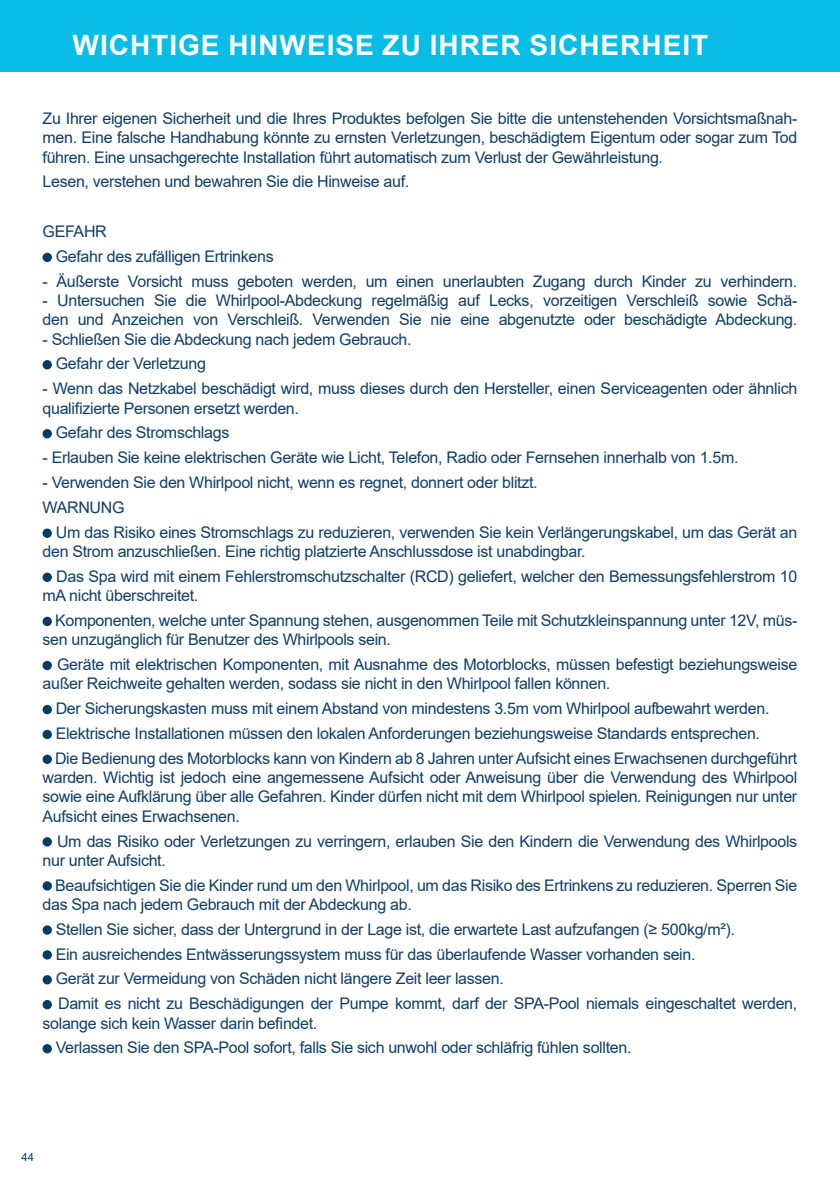
<style>
.page{position:relative;width:840px;height:1191px;background:#fff}
.page>*{position:absolute;margin:0;border:0;box-sizing:border-box;transform-origin:0 0}
.Titre_niv__1{font:700 28px "Arial";letter-spacing:.035em;color:#fff}
.t1{font:16px/19.2px "Arial";letter-spacing:-.02em;color:#0f3e69}
.t2{font:11.2px "Arial";color:#003c66}
</style>
<div class="page">
<div style="left:0;top:0;width:839px;height:72px;background:#0abde7"></div>
<div style="left:43px;top:253px;width:9px;height:9px;background:#003c66;border-radius:50%"></div>
<div style="left:43px;top:360px;width:9px;height:9px;background:#003c66;border-radius:50%"></div>
<div style="left:43px;top:429px;width:9px;height:9px;background:#003c66;border-radius:50%"></div>
<div style="left:43px;top:528px;width:9px;height:10px;background:#003c66;border-radius:50%"></div>
<div style="left:43px;top:572px;width:9px;height:10px;background:#003c66;border-radius:50%"></div>
<div style="left:43px;top:617px;width:9px;height:9px;background:#003c66;border-radius:50%"></div>
<div style="left:43px;top:661px;width:9px;height:9px;background:#003c66;border-radius:50%"></div>
<div style="left:43px;top:705px;width:9px;height:9px;background:#003c66;border-radius:50%"></div>
<div style="left:43px;top:730px;width:9px;height:9px;background:#003c66;border-radius:50%"></div>
<div style="left:43px;top:754px;width:9px;height:10px;background:#003c66;border-radius:50%"></div>
<div style="left:43px;top:837px;width:9px;height:9px;background:#003c66;border-radius:50%"></div>
<div style="left:43px;top:881px;width:9px;height:9px;background:#003c66;border-radius:50%"></div>
<div style="left:43px;top:925px;width:9px;height:9px;background:#003c66;border-radius:50%"></div>
<div style="left:43px;top:950px;width:9px;height:9px;background:#003c66;border-radius:50%"></div>
<div style="left:43px;top:975px;width:9px;height:9px;background:#003c66;border-radius:50%"></div>
<div style="left:43px;top:1000px;width:9px;height:9px;background:#003c66;border-radius:50%"></div>
<div style="left:43px;top:1044px;width:9px;height:9px;background:#003c66;border-radius:50%"></div>
<p class="Titre_niv__1" style="left:72px;top:25px;width:636px">WICHTIGE HINWEISE ZU IHRER SICHERHEIT</p>
<p class="t1" style="left:43px;top:109px;width:756px;text-align:justify">Zu Ihrer eigenen Sicherheit und die Ihres Produktes befolgen Sie bitte die untenstehenden Vorsichtsmaßnah&shy;men. Eine falsche Handhabung könnte zu ernsten Verletzungen, beschädigtem Eigentum oder sogar zum Tod führen. Eine unsachgerechte Installation führt automatisch zum Verlust der Gewährleistung.</p>
<p class="t1" style="left:43px;top:172px;width:368px">Lesen, verstehen und bewahren Sie die Hinweise auf.</p>
<p class="t1" style="left:43px;top:222px;width:66px">GEFAHR</p>
<p class="t1" style="left:56px;top:247px;width:219px">Gefahr des zufälligen Ertrinkens</p>
<p class="t1" style="left:43px;top:272px;width:755px">- Äußerste Vorsicht muss geboten werden, um einen unerlaubten Zugang durch Kinder zu verhindern.</p>
<p class="t1" style="left:43px;top:291px;width:756px">- Untersuchen Sie die Whirlpool-Abdeckung regelmäßig auf Lecks, vorzeitigen Verschleiß sowie Schä&shy;den und Anzeichen von Verschleiß. Verwenden Sie nie eine abgenutzte oder beschädigte Abdeckung.</p>
<p class="t1" style="left:43px;top:329px;width:370px">- Schließen Sie die Abdeckung nach jedem Gebrauch.</p>
<p class="t1" style="left:56px;top:354px;width:152px">Gefahr der Verletzung</p>
<p class="t1" style="left:43px;top:379px;width:755px">- Wenn das Netzkabel beschädigt wird, muss dieses durch den Hersteller, einen Serviceagenten oder ähnlich qualifizierte Personen ersetzt werden.</p>
<p class="t1" style="left:56px;top:423px;width:175px">Gefahr des Stromschlags</p>
<p class="t1" style="left:43px;top:448px;width:697px">- Erlauben Sie keine elektrischen Geräte wie Licht, Telefon, Radio oder Fernsehen innerhalb von 1.5m.</p>
<p class="t1" style="left:43px;top:473px;width:496px">- Verwenden Sie den Whirlpool nicht, wenn es regnet, donnert oder blitzt.</p>
<p class="t1" style="left:43px;top:498px;width:83px">WARNUNG</p>
<p class="t1" style="left:43px;top:522px;width:755px;text-indent:13px">Um das Risiko eines Stromschlags zu reduzieren, verwenden Sie kein Verlängerungskabel, um das Gerät an den Strom anzuschließen. Eine richtig platzierte Anschlussdose ist unabdingbar.</p>
<p class="t1" style="left:43px;top:566px;width:755px;text-indent:14px">Das Spa wird mit einem Fehlerstromschutzschalter (RCD) geliefert, welcher den Bemessungsfehlerstrom 10 mA nicht überschreitet.</p>
<p class="t1" style="left:43px;top:611px;width:756px;text-indent:13px">Komponenten, welche unter Spannung stehen, ausgenommen Teile mit Schutzkleinspannung unter 12V, müs&shy;sen unzugänglich für Benutzer des Whirlpools sein.</p>
<p class="t1" style="left:43px;top:655px;width:755px;text-indent:15px">Geräte mit elektrischen Komponenten, mit Ausnahme des Motorblocks, müssen befestigt beziehungsweise außer Reichweite gehalten werden, sodass sie nicht in den Whirlpool fallen können.</p>
<p class="t1" style="left:56px;top:699px;width:714px">Der Sicherungskasten muss mit einem Abstand von mindestens 3.5m vom Whirlpool aufbewahrt werden.</p>
<p class="t1" style="left:56px;top:724px;width:705px">Elektrische Installationen müssen den lokalen Anforderungen beziehungsweise Standards entsprechen.</p>
<p class="t1" style="left:43px;top:748px;width:755px;text-align:justify;text-indent:12px">Die Bedienung des Motorblocks kann von Kindern ab 8 Jahren unter Aufsicht eines Erwachsenen durchgeführt warden. Wichtig ist jedoch eine angemessene Aufsicht oder Anweisung über die Verwendung des Whirlpool sowie eine Aufklärung über alle Gefahren. Kinder dürfen nicht mit dem Whirlpool spielen. Reinigungen nur unter Aufsicht eines Erwachsenen.</p>
<p class="t1" style="left:43px;top:831px;width:755px;text-indent:14px">Um das Risiko oder Verletzungen zu verringern, erlauben Sie den Kindern die Verwendung des Whirlpools nur unter Aufsicht.</p>
<p class="t1" style="left:43px;top:875px;width:755px;text-indent:13px">Beaufsichtigen Sie die Kinder rund um den Whirlpool, um das Risiko des Ertrinkens zu reduzieren. Sperren Sie das Spa nach jedem Gebrauch mit der Abdeckung ab.</p>
<p class="t1" style="left:56px;top:919px;width:680px">Stellen Sie sicher, dass der Untergrund in der Lage ist, die erwartete Last aufzufangen (≥ 500kg/m²).</p>
<p class="t1" style="left:56px;top:944px;width:641px">Ein ausreichendes Entwässerungssystem muss für das überlaufende Wasser vorhanden sein.</p>
<p class="t1" style="left:56px;top:969px;width:449px">Gerät zur Vermeidung von Schäden nicht längere Zeit leer lassen.</p>
<p class="t1" style="left:43px;top:994px;width:755px;text-indent:16px">Damit es nicht zu Beschädigungen der Pumpe kommt, darf der SPA-Pool niemals eingeschaltet werden, solange sich kein Wasser darin befindet.</p>
<p class="t1" style="left:56px;top:1038px;width:577px">Verlassen Sie den SPA-Pool sofort, falls Sie sich unwohl oder schläfrig fühlen sollten.</p>
<p class="t2" style="left:22px;top:1149px;width:14px">44</p>
</div>
